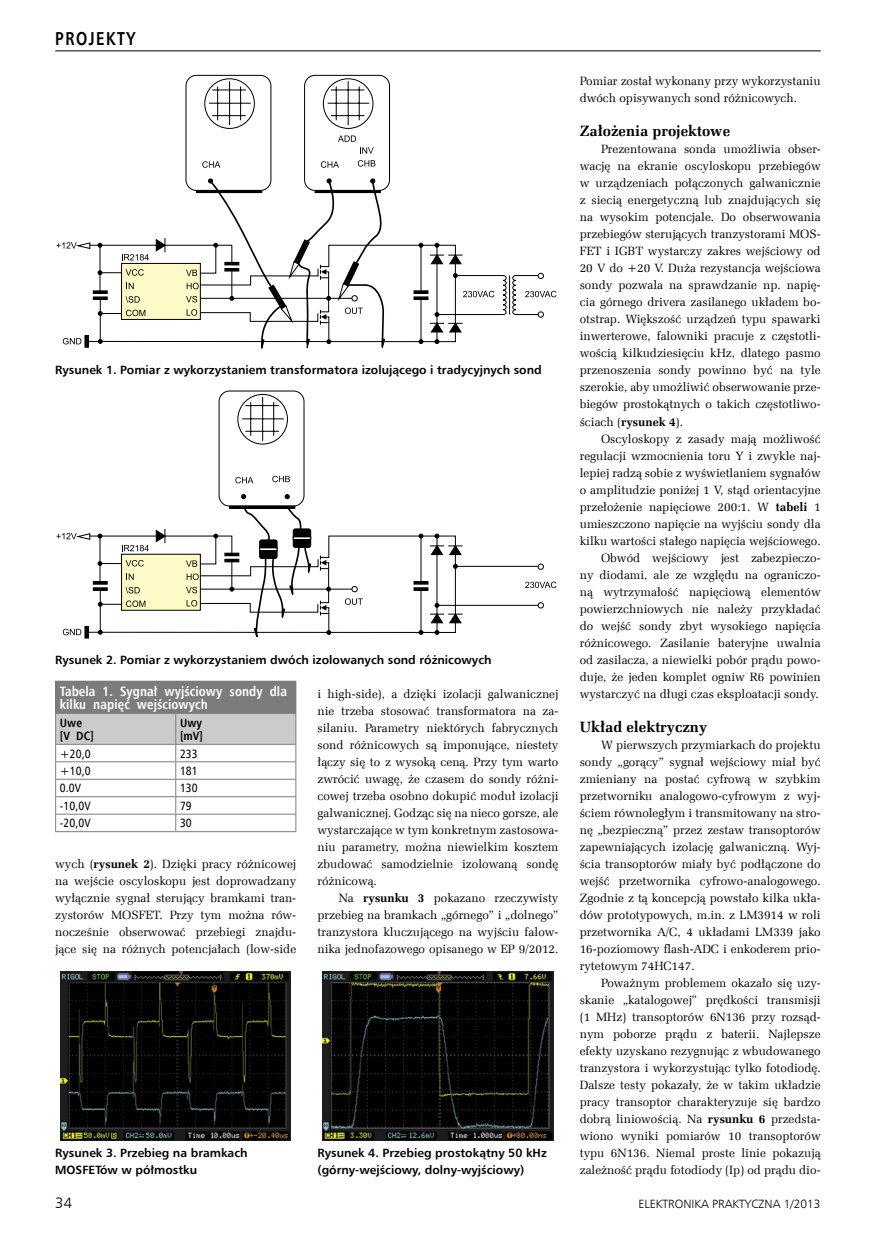
<style>
.page{position:relative;width:893px;height:1234px;background:#fff}
.page>*{position:absolute;margin:0;border:0;box-sizing:border-box;transform-origin:0 0}
.t1{font:700 18.75px "Humnst 777 EU";letter-spacing:.1em;color:#000;scale:.8 1}
._3_Srodtytul{font:700 15px "Zapf Ellipt EU";color:#000}
.t2{font:15px "Humnst 777 Lt EU";color:#000}
._8_Tabela_Tytul{font:700 13.5px/13.5px "Humnst 777 Cn EU";letter-spacing:.005em;color:#fff}
._1_Body{font:12px/17px "Zapf Ellipt EU";color:#000;text-align:justify}
._4_Podpis{font:700 12px/17px "Humnst 777 EU";color:#000}
._7_Tabela{font:12px "Humnst 777 Cn EU";letter-spacing:.005em;color:#000}
.t3{font:12px "Humnst 777 Lt EU";color:#000}
._7_Tabela-2{font:700 12px "Humnst 777 Cn EU";letter-spacing:.005em;color:#000}
.s1{font-weight:700}
</style>
<div class="page">
<hr style="left:55px;top:51px;width:766px;height:1px;background:#000">
<div style="left:56px;top:681px;width:240px;height:32px;background:#7c7c7c"></div>
<hr style="left:55px;top:680px;width:121px;height:1px;background:#7c7c7c">
<hr style="left:55px;top:681px;width:1px;height:31px;background:#7c7c7c">
<hr style="left:176px;top:680px;width:120px;height:1px;background:#7c7c7c">
<hr style="left:55px;top:712px;width:121px;height:1px;background:#7c7c7c">
<svg style="left:55px;top:713px;width:241px;height:118px"></svg>
<hr style="left:55px;top:831px;width:121px;height:1px;background:#7c7c7c">
<hr style="left:176px;top:831px;width:120px;height:1px;background:#7c7c7c">
<svg style="left:539px;top:273px;width:5px;height:6px"></svg>
<svg style="left:538px;top:311px;width:6px;height:6px"></svg>
<svg style="left:539px;top:291px;width:17px;height:6px"></svg>
<svg style="left:494px;top:273px;width:45px;height:42px"></svg>
<svg style="left:57px;top:74px;width:437px;height:275px"></svg>
<hr style="left:455px;top:566px;width:87px;height:1px;background:#000">
<hr style="left:437px;top:604px;width:104px;height:1px;background:#000">
<svg style="left:538px;top:563px;width:6px;height:6px"></svg>
<svg style="left:538px;top:602px;width:6px;height:6px"></svg>
<svg style="left:525px;top:581px;width:31px;height:7px"></svg>
<svg style="left:57px;top:390px;width:405px;height:249px"></svg>
<img style="left:61px;top:971px;width:230px;height:169px">
<img style="left:323px;top:971px;width:230px;height:169px">
<h1 class="t1" style="left:55px;top:27px;width:102px">PROJEKTY</h1>
<p class="_4_Podpis" style="left:55px;top:361px;width:488px">Rysunek 1. Pomiar z wykorzystaniem transformatora izolującego i tradycyjnych sond</p>
<p class="_4_Podpis" style="left:55px;top:651px;width:438px">Rysunek 2. Pomiar z wykorzystaniem dwóch izolowanych sond różnicowych</p>
<p class="_8_Tabela_Tytul" style="left:60px;top:684px;width:229px">Tabela 1. Sygnał wyjściowy sondy dla kilku napięć wejściowych</p>
<p class="_7_Tabela-2" style="left:60px;top:714px;width:24px">Uwe</p>
<p class="_7_Tabela-2" style="left:60px;top:728px;width:35px">[V DC]</p>
<p class="_7_Tabela-2" style="left:180px;top:714px;width:24px">Uwy</p>
<p class="_7_Tabela-2" style="left:180px;top:728px;width:25px">[mV]</p>
<p class="_7_Tabela" style="left:60px;top:745px;width:32px">+20,0</p>
<p class="_7_Tabela" style="left:180px;top:745px;width:19px">233</p>
<p class="_7_Tabela" style="left:60px;top:763px;width:32px">+10,0</p>
<p class="_7_Tabela" style="left:180px;top:763px;width:19px">181</p>
<p class="_7_Tabela" style="left:60px;top:780px;width:23px">0.0V</p>
<p class="_7_Tabela" style="left:180px;top:780px;width:19px">130</p>
<p class="_7_Tabela" style="left:60px;top:798px;width:32px">-10,0V</p>
<p class="_7_Tabela" style="left:180px;top:798px;width:13px">79</p>
<p class="_7_Tabela" style="left:60px;top:815px;width:32px">-20,0V</p>
<p class="_7_Tabela" style="left:180px;top:815px;width:13px">30</p>
<p class="_1_Body" style="left:55px;top:855px;width:242px">wych (<span class="s1">rysunek 2</span>). Dzięki pracy różnicowej na wejście oscyloskopu jest doprowadzany wyłącznie sygnał sterujący bramkami tran&shy;zystorów MOSFET. Przy tym można rów&shy;nocześnie obserwować przebiegi znajdu&shy;jące się na różnych potencjałach (low-side</p>
<p class="_1_Body" style="left:317px;top:685px;width:242px">i high-side), a dzięki izolacji galwanicznej nie trzeba stosować transformatora na za&shy;silaniu. Parametry niektórych fabrycznych sond różnicowych są imponujące, niestety łączy się to z wysoką ceną. Przy tym warto zwrócić uwagę, że czasem do sondy różni&shy;cowej trzeba osobno dokupić moduł izolacji galwanicznej. Godząc się na nieco gorsze, ale wystarczające w tym konkretnym zastosowa&shy;niu parametry, można niewielkim kosztem zbudować samodzielnie izolowaną sondę różnicową.</p>
<p class="_1_Body" style="left:317px;top:889px;width:242px;text-indent:21px">Na <span class="s1">rysunku 3</span> pokazano rzeczywisty przebieg na bramkach „górnego” i „dolnego” tranzystora kluczującego na wyjściu falow&shy;nika jednofazowego opisanego w EP 9/2012.</p>
<p class="_4_Podpis" style="left:55px;top:1144px;width:194px">Rysunek 3. Przebieg na bramkach<br>MOSFETów w półmostku</p>
<p class="_4_Podpis" style="left:317px;top:1144px;width:231px">Rysunek 4. Przebieg prostokątny 50 kHz (górny-wejściowy, dolny-wyjściowy)</p>
<p class="_1_Body" style="left:580px;top:73px;width:242px">Pomiar został wykonany przy wykorzystaniu dwóch opisywanych sond różnicowych.</p>
<p class="_3_Srodtytul" style="left:580px;top:121px;width:152px">Założenia projektowe</p>
<p class="_1_Body" style="left:580px;top:141px;width:242px;text-indent:21px">Prezentowana sonda umożliwia obser&shy;wację na ekranie oscyloskopu przebiegów w urządzeniach połączonych galwanicznie z siecią energetyczną lub znajdujących się na wysokim potencjale. Do obserwowania przebiegów sterujących tranzystorami MOS-FET i IGBT wystarczy zakres wejściowy od 20 V do +20 V. Duża rezystancja wejściowa sondy pozwala na sprawdzanie np. napię&shy;cia górnego drivera zasilanego układem bo&shy;otstrap. Większość urządzeń typu spawarki inwerterowe, falowniki pracuje z częstotli&shy;wością kilkudziesięciu kHz, dlatego pasmo przenoszenia sondy powinno być na tyle szerokie, aby umożliwić obserwowanie prze&shy;biegów prostokątnych o takich częstotliwo&shy;ściach (<span class="s1">rysunek 4</span>).</p>
<p class="_1_Body" style="left:580px;top:430px;width:242px;text-indent:21px">Oscyloskopy z zasady mają możliwość regulacji wzmocnienia toru Y i zwykle naj&shy;lepiej radzą sobie z wyświetlaniem sygnałów o amplitudzie poniżej 1 V, stąd orientacyjne przełożenie napięciowe 200:1. W <span class="s1">tabeli</span> 1 umieszczono napięcie na wyjściu sondy dla kilku wartości stałego napięcia wejściowego.</p>
<p class="_1_Body" style="left:580px;top:549px;width:242px;text-indent:21px">Obwód wejściowy jest zabezpieczo&shy;ny diodami, ale ze względu na ograniczo&shy;ną wytrzymałość napięciową elementów powierzchniowych nie należy przykładać do wejść sondy zbyt wysokiego napięcia różnicowego. Zasilanie bateryjne uwalnia od zasilacza, a niewielki pobór prądu powo&shy;duje, że jeden komplet ogniw R6 powinien wystarczyć na długi czas eksploatacji sondy.</p>
<p class="_3_Srodtytul" style="left:580px;top:717px;width:129px">Układ elektryczny</p>
<p class="_1_Body" style="left:580px;top:736px;width:242px;text-indent:21px">W pierwszych przymiarkach do projektu sondy „gorący” sygnał wejściowy miał być zmieniany na postać cyfrową w szybkim przetworniku analogowo-cyfrowym z wyj&shy;ściem równoległym i transmitowany na stro&shy;nę „bezpieczną” przez zestaw transoptorów zapewniających izolację galwaniczną. Wyj&shy;ścia transoptorów miały być podłączone do wejść przetwornika cyfrowo-analogowego.<br>Zgodnie z tą koncepcją powstało kilka ukła&shy;dów prototypowych, m.in. z LM3914 w roli przetwornika A/C, 4 układami LM339 jako 16-poziomowy flash-ADC i enkoderem prio&shy;rytetowym 74HC147.</p>
<p class="_1_Body" style="left:580px;top:974px;width:242px;text-indent:21px">Poważnym problemem okazało się uzy&shy;skanie „katalogowej” prędkości transmisji (1 MHz) transoptorów 6N136 przy rozsąd&shy;nym poborze prądu z baterii. Najlepsze efekty uzyskano rezygnując z wbudowanego tranzystora i wykorzystując tylko fotodiodę.<br>Dalsze testy pokazały, że w takim układzie pracy transoptor charakteryzuje się bardzo dobrą liniowością. Na <span class="s1">rysunku 6</span> przedsta&shy;wiono wyniki pomiarów 10 transoptorów typu 6N136. Niemal proste linie pokazują zależność prądu fotodiody (Ip) od prądu dio-</p>
<p class="t2" style="left:55px;top:1193px;width:18px">34</p>
<p class="t3" style="left:638px;top:1196px;width:184px">ELEKTRONIKA PRAKTYCZNA 1/2013</p>
</div>
